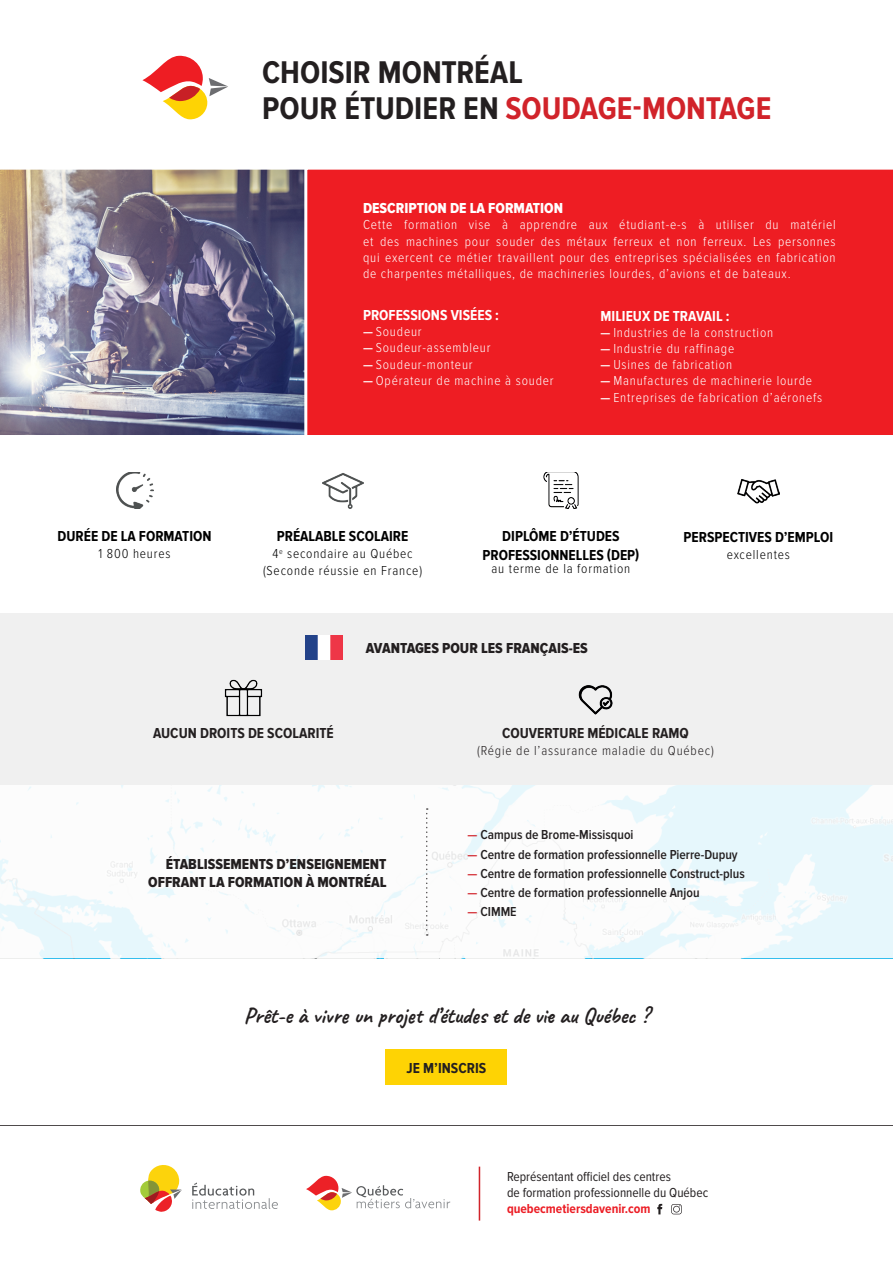
<style>
.page{position:relative;width:893px;height:1263px;background:#fff}
.page>*{position:absolute;margin:0;border:0;box-sizing:border-box;transform-origin:0 0}
.t1{font:700 32.55px/36.6px "Proxima Nova Cond";color:#231f20}
.t2{font:700 22.5px "Caveat";color:#231f20}
.t3{font:700 15px/18px "Proxima Nova Cond";color:#000;text-align:center}
.t4{font:15px/18px "Proxima Nova Cond Extrabld";color:#231f20;text-align:right}
.t5{font:700 15px "Proxima Nova Cond";color:#231f20}
.t6{font:700 15px "Proxima Nova Cond";color:#fff}
.t7{font:15px "Proxima Nova Cond Extrabld";color:#fff}
.t8{font:300 13.5px/16.2px "Proxima Nova Cond";letter-spacing:.06em;color:#fff;text-align:justify}
.t9{font:600 13.5px "Proxima Nova Cond";color:#231f20}
.t10{font:300 13.5px/16.8px "Proxima Nova Cond";letter-spacing:.06em;color:#000;text-align:center}
.t11{font:13.5px/16.2px "Proxima Nova Cond";color:#231f20}
.t12{font:300 13.5px "Proxima Nova Cond";letter-spacing:.06em;color:#231f20}
.t13{font:700 13.5px "Proxima Nova Cond";color:#ec1d25}
.s1{color:#d1232a}
.s2{font-weight:600}
</style>
<div class="page">
<div style="left:0;top:613px;width:893px;height:172px;background:#f0f0f0"></div>
<hr style="left:479px;top:1166px;width:1px;height:54px;background:#d1232a">
<svg style="left:657px;top:1204px;width:5px;height:10px"></svg>
<svg style="left:671px;top:1204px;width:11px;height:10px"></svg>
<img style="left:0;top:169px;width:304px;height:266px">
<svg style="left:192px;top:1182px;width:86px;height:27px"></svg>
<svg style="left:140px;top:1165px;width:42px;height:47px"></svg>
<svg style="left:306px;top:1175px;width:144px;height:35px"></svg>
<svg style="left:142px;top:55px;width:86px;height:65px"></svg>
<img style="left:116px;top:472px;width:37px;height:37px">
<img style="left:225px;top:679px;width:37px;height:37px">
<img style="left:578px;top:685px;width:35px;height:30px">
<img style="left:737px;top:479px;width:43px;height:25px">
<img style="left:543px;top:472px;width:36px;height:37px">
<img style="left:322px;top:473px;width:41px;height:35px">
<div style="left:304px;top:169px;width:589px;height:266px;background:#ee1d23"></div>
<svg style="left:0;top:785px;width:893px;height:173px"></svg>
<img style="left:306px;top:635px;width:36px;height:24px">
<hr style="left:0;top:1125px;width:893px;height:1px;background:#231f20">
<svg style="left:426px;top:808px;width:2px;height:128px"></svg>
<div style="left:386px;top:1049px;width:121px;height:36px;background:#fed304"></div>
<h1 class="t1" style="left:262px;top:55px;width:511px">CHOISIR MONTRÉAL<br>POUR ÉTUDIER EN <span class="s1">SOUDAGE-MONTAGE</span></h1>
<p class="t3" style="left:58px;top:528px;width:155px">DURÉE DE LA FORMATION</p>
<p class="t10" style="left:98px;top:546px;width:74px">1 800 heures</p>
<p class="t7" style="left:363px;top:200px;width:202px">DESCRIPTION DE LA FORMATION</p>
<p class="t8" style="left:363px;top:217px;width:474px">Cette formation vise à apprendre aux étudiant-e-s à utiliser du matériel et des machines pour souder des métaux ferreux et non ferreux. Les personnes qui exercent ce métier travaillent pour des entreprises spécialisées en fabrication de charpentes métalliques, de machineries lourdes, d’avions et de bateaux.</p>
<p class="t6" style="left:363px;top:307px;width:138px">PROFESSIONS VISÉES :</p>
<p class="t8" style="left:363px;top:324px;width:60px"><span class="s2">—</span> Soudeur</p>
<p class="t8" style="left:363px;top:340px;width:129px"><span class="s2">—</span> Soudeur-assembleur</p>
<p class="t8" style="left:363px;top:356px;width:111px"><span class="s2">—</span> Soudeur-monteur</p>
<p class="t8" style="left:363px;top:373px;width:192px"><span class="s2">—</span> Opérateur de machine à souder</p>
<p class="t6" style="left:600px;top:307px;width:131px">MILIEUX DE TRAVAIL :</p>
<p class="t8" style="left:600px;top:325px;width:174px"><span class="s2">—</span> Industries de la construction</p>
<p class="t8" style="left:600px;top:341px;width:135px"><span class="s2">—</span> Industrie du raffinage</p>
<p class="t8" style="left:600px;top:357px;width:133px"><span class="s2">—</span> Usines de fabrication</p>
<p class="t8" style="left:600px;top:373px;width:213px"><span class="s2">—</span> Manufactures de machinerie lourde</p>
<p class="t8" style="left:600px;top:389px;width:223px"><span class="s2">—</span> Entreprises de fabrication d’aéronefs</p>
<p class="t3" style="left:277px;top:528px;width:133px">PRÉALABLE SCOLAIRE</p>
<p class="t10" style="left:263px;top:546px;width:161px">4<sup>e</sup> secondaire au Québec (Seconde réussie en France)</p>
<p class="t3" style="left:482px;top:528px;width:158px">DIPLÔME D’ÉTUDES<br>PROFESSIONNELLES (DEP)</p>
<p class="t10" style="left:492px;top:561px;width:140px">au terme de la formation</p>
<p class="t4" style="left:366px;top:640px;width:223px">AVANTAGES POUR LES FRANÇAIS-ES</p>
<p class="t3" style="left:683px;top:529px;width:151px">PERSPECTIVES D’EMPLOI</p>
<p class="t10" style="left:727px;top:546px;width:65px">excellentes</p>
<p class="t5" style="left:153px;top:725px;width:182px">AUCUN DROITS DE SCOLARITÉ</p>
<p class="t5" style="left:502px;top:725px;width:188px">COUVERTURE MÉDICALE RAMQ</p>
<p class="t12" style="left:477px;top:743px;width:238px">(Régie de l’assurance maladie du Québec)</p>
<p class="t4" style="left:148px;top:856px;width:240px">ÉTABLISSEMENTS D’ENSEIGNEMENT<br>OFFRANT LA FORMATION À MONTRÉAL</p>
<p class="t9" style="left:468px;top:827px;width:167px"><span class="s1">—</span> Campus de Brome-Missisquoi</p>
<p class="t9" style="left:468px;top:847px;width:272px"><span class="s1">—</span> Centre de formation professionnelle Pierre-Dupuy</p>
<p class="t9" style="left:468px;top:866px;width:279px"><span class="s1">—</span> Centre de formation professionnelle Construct-plus</p>
<p class="t9" style="left:468px;top:885px;width:233px"><span class="s1">—</span> Centre de formation professionnelle Anjou</p>
<p class="t9" style="left:468px;top:904px;width:51px"><span class="s1">—</span> CIMME</p>
<h2 class="t2" style="left:244px;top:1001px;width:407px">Prêt-e à vivre un projet d’études et de vie au Québec ?</h2>
<p class="t5" style="left:407px;top:1059px;width:81px">JE M’INSCRIS</p>
<p class="t11" style="left:507px;top:1168px;width:203px">Représentant officiel des centres<br>de formation professionnelle du Québec</p>
<p class="t13" style="left:507px;top:1201px;width:145px">quebecmetiersdavenir.com</p>
</div>
